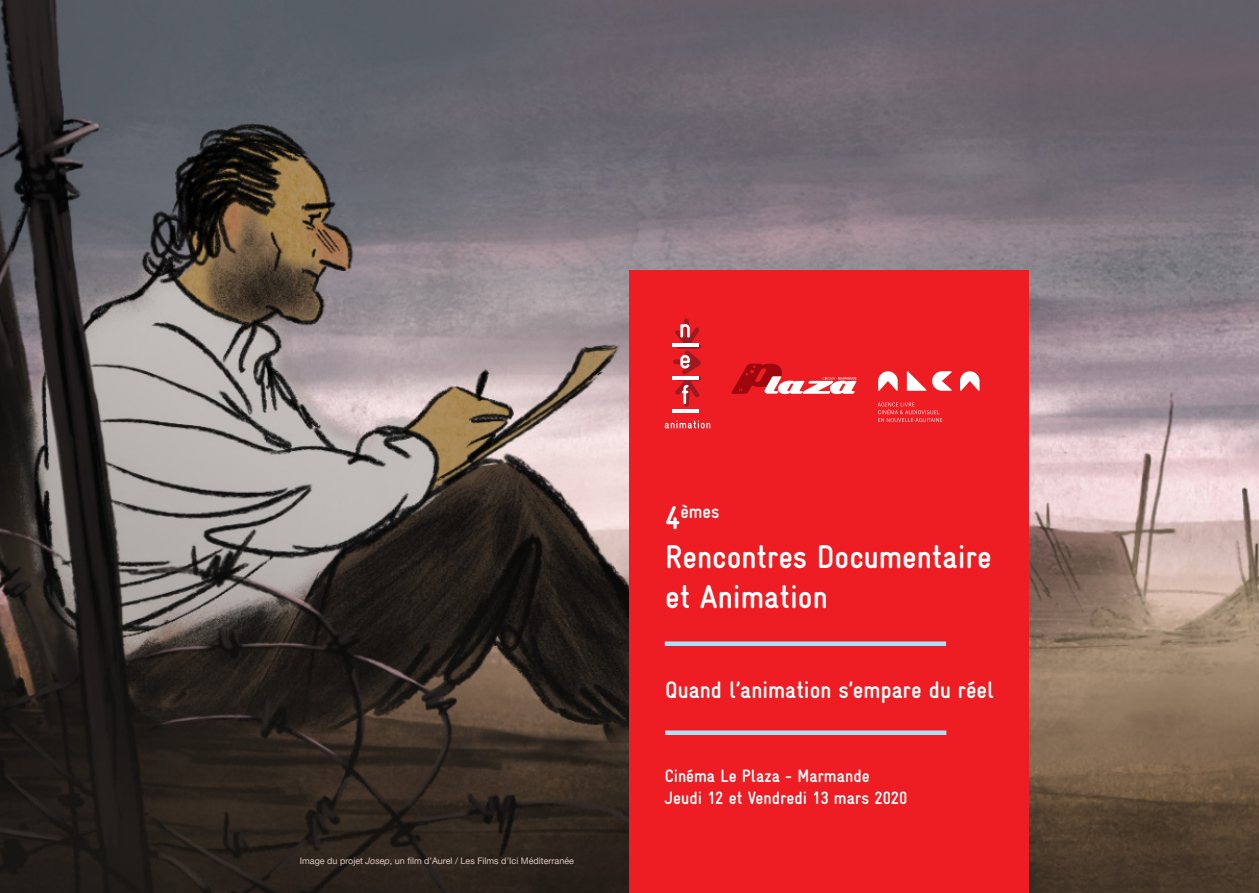
<style>
.page{position:relative;width:1259px;height:893px;background:#fff}
.page>*{position:absolute;margin:0;border:0;box-sizing:border-box;transform-origin:0 0}
.t1{font:700 33px/39.6px "Gravur Condensed";color:#fff}
.t2{font:700 24px "Gravur Condensed";color:#fff}
.t3{font:700 19.2px "Gravur Condensed";color:#fff}
.t4{font:700 18px "Gravur Condensed";color:#fff}
.t5{font:9px "Helvetica Neue";color:#ddc6c0}
.s1{font-style:italic}
.s2{font-size:33px}
</style>
<div class="page">
<img style="left:0;top:0;width:1259px;height:893px">
<div style="left:629px;top:270px;width:399px;height:623px;background:#ee1d23"></div>
<hr style="left:672px;top:343px;width:27px;height:4px;background:#fff">
<hr style="left:672px;top:376px;width:27px;height:4px;background:#fff">
<hr style="left:672px;top:409px;width:27px;height:4px;background:#fff">
<svg style="left:673px;top:318px;width:28px;height:89px"></svg>
<svg style="left:665px;top:421px;width:45px;height:7px"></svg>
<div style="left:665px;top:730px;width:281px;height:5px;background:#aae0f9"></div>
<div style="left:665px;top:641px;width:281px;height:5px;background:#aae0f9"></div>
<svg style="left:731px;top:364px;width:125px;height:30px"></svg>
<svg style="left:877px;top:371px;width:102px;height:51px"></svg>
<p class="t5" style="left:300px;top:854px;width:276px">Image du projet <span class="s1">Josep</span>, un film d’Aurel / Les Films d’Ici Méditerranée</p>
<p class="t3" style="left:665px;top:500px;width:56px"><span class="s2">4</span>èmes</p>
<p class="t1" style="left:665px;top:537px;width:328px">Rencontres Documentaire et Animation</p>
<p class="t2" style="left:665px;top:676px;width:330px">Quand l’animation s’empare du réel</p>
<p class="t4" style="left:665px;top:766px;width:206px">Cinéma Le Plaza - Marmande</p>
<p class="t4" style="left:665px;top:787px;width:244px">Jeudi 12 et Vendredi 13 mars 2020</p>
</div>
